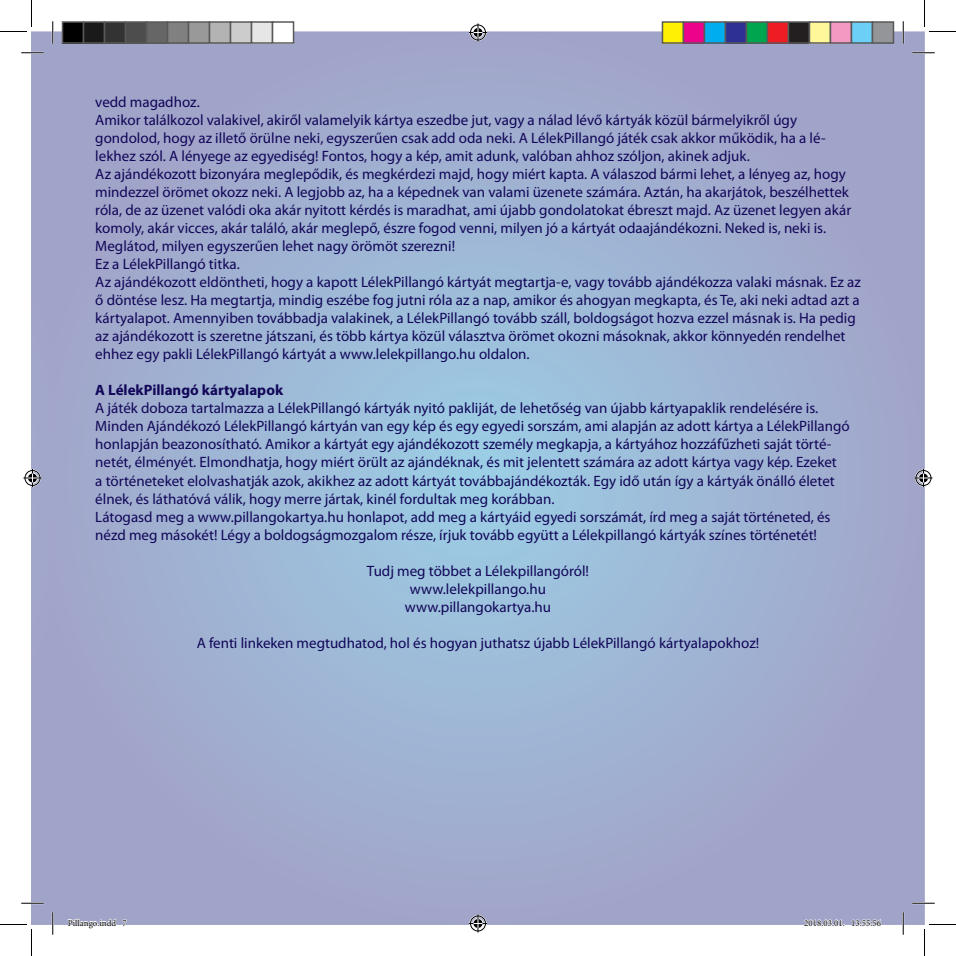
<style>
.page{position:relative;width:956px;height:956px;background:#fff}
.page>*{position:absolute;margin:0;border:0;box-sizing:border-box;transform-origin:0 0}
.t1{font:15px/18px "Myriad Pro";color:#110658}
.t2{font:700 15px "Myriad Pro";color:#110658}
.t3{font:9px "Minion Pro";color:#000}
</style>
<div class="page">
<svg style="left:21px;top:53px;width:23px;height:1px"></svg>
<svg style="left:912px;top:53px;width:23px;height:1px"></svg>
<svg style="left:21px;top:903px;width:23px;height:1px"></svg>
<svg style="left:912px;top:903px;width:23px;height:1px"></svg>
<svg style="left:53px;top:21px;width:1px;height:23px"></svg>
<svg style="left:53px;top:912px;width:1px;height:23px"></svg>
<svg style="left:903px;top:21px;width:1px;height:23px"></svg>
<svg style="left:903px;top:912px;width:1px;height:23px"></svg>
<svg style="left:0;top:0;width:32px;height:32px"></svg>
<svg style="left:0;top:924px;width:32px;height:32px"></svg>
<svg style="left:924px;top:0;width:32px;height:32px"></svg>
<svg style="left:924px;top:924px;width:32px;height:32px"></svg>
<svg style="left:469px;top:24px;width:18px;height:18px"></svg>
<svg style="left:469px;top:914px;width:18px;height:18px"></svg>
<svg style="left:24px;top:469px;width:18px;height:18px"></svg>
<svg style="left:914px;top:469px;width:18px;height:18px"></svg>
<div style="left:63px;top:22px;width:21px;height:21px;background:#000"></div>
<div style="left:62px;top:21px;width:22px;height:23px;border:2px solid #595959"></div>
<div style="left:84px;top:22px;width:21px;height:21px;background:#1a1a1a"></div>
<div style="left:83px;top:21px;width:22px;height:23px;border:2px solid #595959"></div>
<div style="left:105px;top:22px;width:21px;height:21px;background:#333"></div>
<div style="left:104px;top:21px;width:22px;height:23px;border:2px solid #595959"></div>
<div style="left:126px;top:22px;width:21px;height:21px;background:#4d4d4d"></div>
<div style="left:125px;top:21px;width:22px;height:23px;border:2px solid #595959"></div>
<div style="left:147px;top:22px;width:21px;height:21px;background:#666"></div>
<div style="left:146px;top:21px;width:22px;height:23px;border:2px solid #595959"></div>
<div style="left:168px;top:22px;width:21px;height:21px;background:#808080"></div>
<div style="left:167px;top:21px;width:22px;height:23px;border:2px solid #595959"></div>
<div style="left:189px;top:22px;width:21px;height:21px;background:#999"></div>
<div style="left:188px;top:21px;width:22px;height:23px;border:2px solid #595959"></div>
<div style="left:210px;top:22px;width:21px;height:21px;background:#b3b3b3"></div>
<div style="left:209px;top:21px;width:22px;height:23px;border:2px solid #595959"></div>
<div style="left:231px;top:22px;width:21px;height:21px;background:#ccc"></div>
<div style="left:230px;top:21px;width:22px;height:23px;border:2px solid #595959"></div>
<div style="left:252px;top:22px;width:21px;height:21px;background:#e6e6e6"></div>
<div style="left:251px;top:21px;width:22px;height:23px;border:2px solid #595959"></div>
<div style="left:272px;top:21px;width:22px;height:23px;border:2px solid #595959"></div>
<div style="left:662px;top:22px;width:21px;height:21px;background:#fff101"></div>
<div style="left:662px;top:21px;width:22px;height:23px;border:2px solid #595959"></div>
<div style="left:683px;top:22px;width:21px;height:21px;background:#ed028c"></div>
<div style="left:683px;top:21px;width:22px;height:23px;border:2px solid #595959"></div>
<div style="left:704px;top:22px;width:21px;height:21px;background:#00aeef"></div>
<div style="left:704px;top:21px;width:22px;height:23px;border:2px solid #595959"></div>
<div style="left:725px;top:22px;width:21px;height:21px;background:#2e3092"></div>
<div style="left:725px;top:21px;width:22px;height:23px;border:2px solid #595959"></div>
<div style="left:746px;top:22px;width:21px;height:21px;background:#00a54f"></div>
<div style="left:746px;top:21px;width:22px;height:23px;border:2px solid #595959"></div>
<div style="left:767px;top:22px;width:21px;height:21px;background:#ee1d23"></div>
<div style="left:767px;top:21px;width:22px;height:23px;border:2px solid #595959"></div>
<div style="left:788px;top:22px;width:21px;height:21px;background:#231f20"></div>
<div style="left:788px;top:21px;width:22px;height:23px;border:2px solid #595959"></div>
<div style="left:809px;top:22px;width:21px;height:21px;background:#fff79a"></div>
<div style="left:809px;top:21px;width:22px;height:23px;border:2px solid #595959"></div>
<div style="left:830px;top:22px;width:21px;height:21px;background:#f499c2"></div>
<div style="left:830px;top:21px;width:22px;height:23px;border:2px solid #595959"></div>
<div style="left:851px;top:22px;width:21px;height:21px;background:#6bcff6"></div>
<div style="left:851px;top:21px;width:22px;height:23px;border:2px solid #595959"></div>
<div style="left:872px;top:22px;width:21px;height:21px;background:#939598"></div>
<div style="left:872px;top:21px;width:22px;height:23px;border:2px solid #595959"></div>
<svg style="left:68px;top:918px;width:59px;height:7px"></svg>
<svg style="left:804px;top:919px;width:41px;height:6px"></svg>
<svg style="left:851px;top:919px;width:30px;height:6px"></svg>
<p class="t1" style="left:95px;top:93px;width:767px">vedd magadhoz.<br>Amikor találkozol valakivel, akiről valamelyik kártya eszedbe jut, vagy a nálad lévő kártyák közül bármelyikről úgy gondolod, hogy az illető örülne neki, egyszerűen csak add oda neki. A LélekPillangó játék csak akkor működik, ha a lé&shy;lekhez szól. A lényege az egyediség! Fontos, hogy a kép, amit adunk, valóban ahhoz szóljon, akinek adjuk.<br>Az ajándékozott bizonyára meglepődik, és megkérdezi majd, hogy miért kapta. A válaszod bármi lehet, a lényeg az, hogy mindezzel örömet okozz neki. A legjobb az, ha a képednek van valami üzenete számára. Aztán, ha akarjátok, beszélhettek róla, de az üzenet valódi oka akár nyitott kérdés is maradhat, ami újabb gondolatokat ébreszt majd. Az üzenet legyen akár komoly, akár vicces, akár találó, akár meglepő, észre fogod venni, milyen jó a kártyát odaajándékozni. Neked is, neki is.<br>Meglátod, milyen egyszerűen lehet nagy örömöt szerezni!<br>Ez a LélekPillangó titka.<br>Az ajándékozott eldöntheti, hogy a kapott LélekPillangó kártyát megtartja-e, vagy tovább ajándékozza valaki másnak. Ez az ő döntése lesz. Ha megtartja, mindig eszébe fog jutni róla az a nap, amikor és ahogyan megkapta, és Te, aki neki adtad azt a kártyalapot. Amennyiben továbbadja valakinek, a LélekPillangó tovább száll, boldogságot hozva ezzel másnak is. Ha pedig az ajándékozott is szeretne játszani, és több kártya közül választva örömet okozni másoknak, akkor könnyedén rendelhet ehhez egy pakli LélekPillangó kártyát a www.lelekpillango.hu oldalon.</p>
<p class="t2" style="left:95px;top:381px;width:189px">A LélekPillangó kártyalapok</p>
<p class="t1" style="left:95px;top:399px;width:756px">A játék doboza tartalmazza a LélekPillangó kártyák nyitó pakliját, de lehetőség van újabb kártyapaklik rendelésére is.<br>Minden Ajándékozó LélekPillangó kártyán van egy kép és egy egyedi sorszám, ami alapján az adott kártya a LélekPillangó honlapján beazonosítható. Amikor a kártyát egy ajándékozott személy megkapja, a kártyához hozzáfűzheti saját törté&shy;netét, élményét. Elmondhatja, hogy miért örült az ajándéknak, és mit jelentett számára az adott kártya vagy kép. Ezeket<br>a történeteket elolvashatják azok, akikhez az adott kártyát továbbajándékozták. Egy idő után így a kártyák önálló életet élnek, és láthatóvá válik, hogy merre jártak, kinél fordultak meg korábban.<br>Látogasd meg a www.pillangokartya.hu honlapot, add meg a kártyáid egyedi sorszámát, írd meg a saját történeted, és nézd meg másokét! Légy a boldogságmozgalom része, írjuk tovább együtt a Lélekpillangó kártyák színes történetét!</p>
<p class="t1" style="left:367px;top:561px;width:224px;text-align:center">Tudj meg többet a Lélekpillangóról! www.lelekpillango.hu www.pillangokartya.hu</p>
<p class="t1" style="left:197px;top:633px;width:564px">A fenti linkeken megtudhatod, hol és hogyan juthatsz újabb LélekPillangó kártyalapokhoz!</p>
<p class="t3" style="left:68px;top:917px;width:61px">Pillango.indd 7</p>
<p class="t3" style="left:804px;top:917px;width:78px">2018.03.01. 13:55:56</p>
</div>
